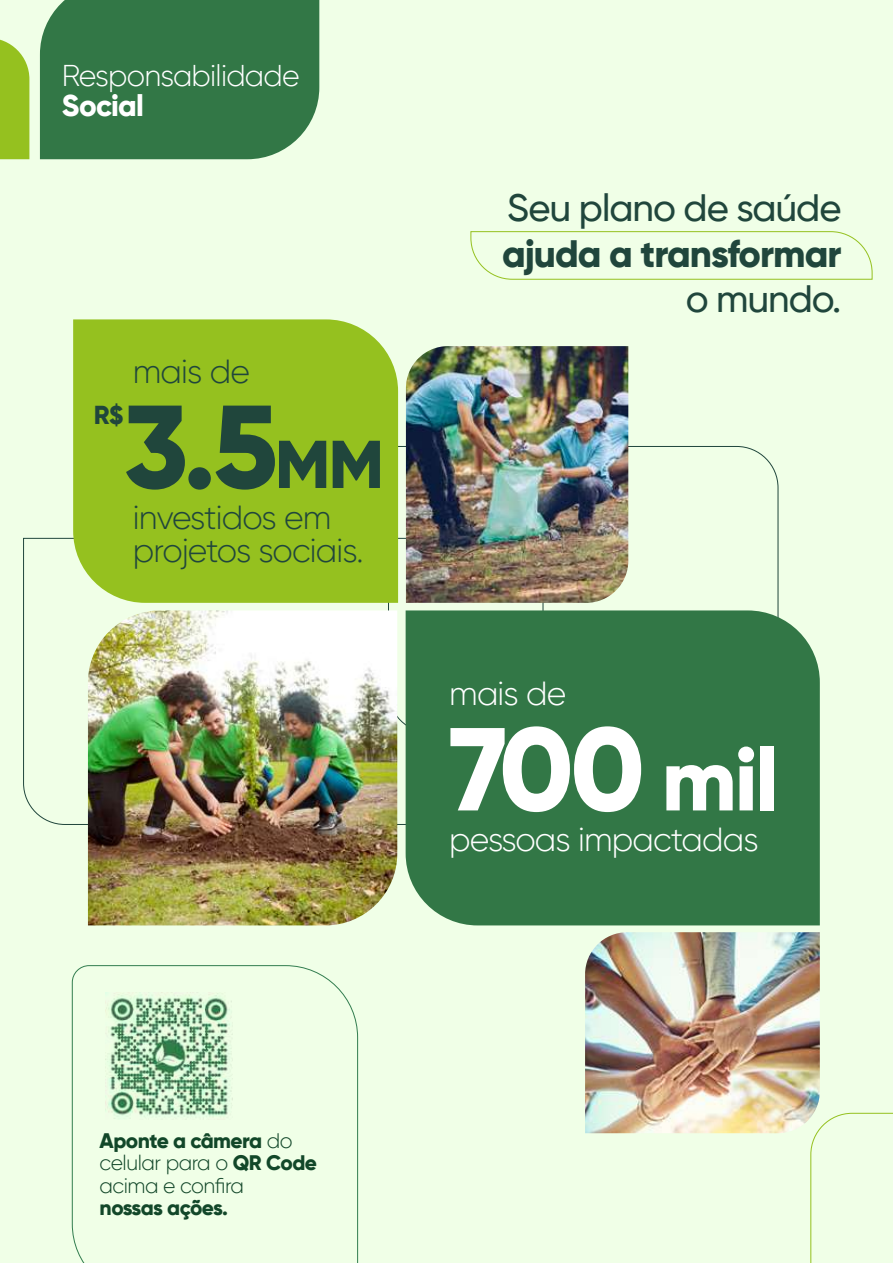
<style>
.page{position:relative;width:893px;height:1263px;background:#f0ffe7}
.page>*{position:absolute;margin:0;border:0;box-sizing:border-box;transform-origin:0 0}
.t1{font:800 117.75px "Gilroy";color:#fff}
.t2{font:800 117.75px "Gilroy";color:#20463c}
.t3{font:500 38.1px "Gilroy";letter-spacing:-.025em;color:#20463c}
.t4{font:800 38.1px "Gilroy";letter-spacing:-.025em;color:#20463c}
.t5{font:300 33.3px/33.3px "Gilroy";letter-spacing:-.025em;color:#20463c}
.t6{font:300 33.3px "Gilroy";letter-spacing:-.025em;color:#fff}
.t7{font:300 30px "Gilroy";letter-spacing:-.025em;color:#fff}
.t8{font:800 30px "Gilroy";letter-spacing:-.025em;color:#fff}
.t9{font:800 25.95px "Gilroy";color:#20463c}
.t10{font:300 21px/22.5px "Gilroy";letter-spacing:-.025em;color:#124729}
.t11{font:800 21px "Gilroy";letter-spacing:-.035em;color:#124729}
.s1{font-size:67.5px}
.s2{font-size:88.2px}
.s3{font-weight:800}
</style>
<div class="page">
<svg style="left:72px;top:965px;width:286px;height:298px"></svg>
<img style="left:105px;top:992px;width:128px;height:128px">
<div style="left:40px;top:0;width:279px;height:159px;background:#327746"></div>
<svg style="left:0;top:39px;width:29px;height:120px;background:#9dc631"></svg>
<svg style="left:810px;top:1112px;width:83px;height:151px"></svg>
<svg style="left:398px;top:446px;width:381px;height:164px"></svg>
<svg style="left:23px;top:537px;width:521px;height:288px"></svg>
<svg style="left:470px;top:231px;width:403px;height:49px"></svg>
<div style="left:73px;top:319px;width:325px;height:284px;background:#95c11f"></div>
<div style="left:406px;top:610px;width:414px;height:315px;background:#327746"></div>
<img style="left:406px;top:346px;width:222px;height:257px">
<img style="left:585px;top:932px;width:235px;height:201px">
<img style="left:88px;top:610px;width:309px;height:315px">
<h3 class="t7" style="left:62px;top:57px;width:239px">Responsabilidade</h3>
<h3 class="t8" style="left:62px;top:87px;width:84px">Social</h3>
<h3 class="t5" style="left:133px;top:354px;width:119px">mais de</h3>
<p class="t9" style="left:94px;top:398px;width:31px">R$</p>
<h1 class="t2" style="left:124px;top:373px;width:262px">3.5<span class="s1">MM</span></h1>
<h3 class="t5" style="left:133px;top:500px;width:232px">investidos em projetos sociais.</h3>
<h2 class="t3" style="left:507px;top:184px;width:336px">Seu plano de saúde</h2>
<h2 class="t4" style="left:502px;top:229px;width:341px">ajuda a transformar</h2>
<h2 class="t3" style="left:686px;top:275px;width:157px">o mundo.</h2>
<h3 class="t6" style="left:449px;top:673px;width:119px">mais de</h3>
<h1 class="t1" style="left:449px;top:695px;width:331px">700 <span class="s2">mil</span></h1>
<h3 class="t6" style="left:449px;top:819px;width:311px">pessoas impactadas</h3>
<p class="t10" style="left:100px;top:1129px;width:219px"><span class="s3">Aponte a câmera</span> do celular para o <span class="s3">QR Code </span>acima e confira</p>
<p class="t11" style="left:100px;top:1195px;width:130px">nossas ações.</p>
</div>
